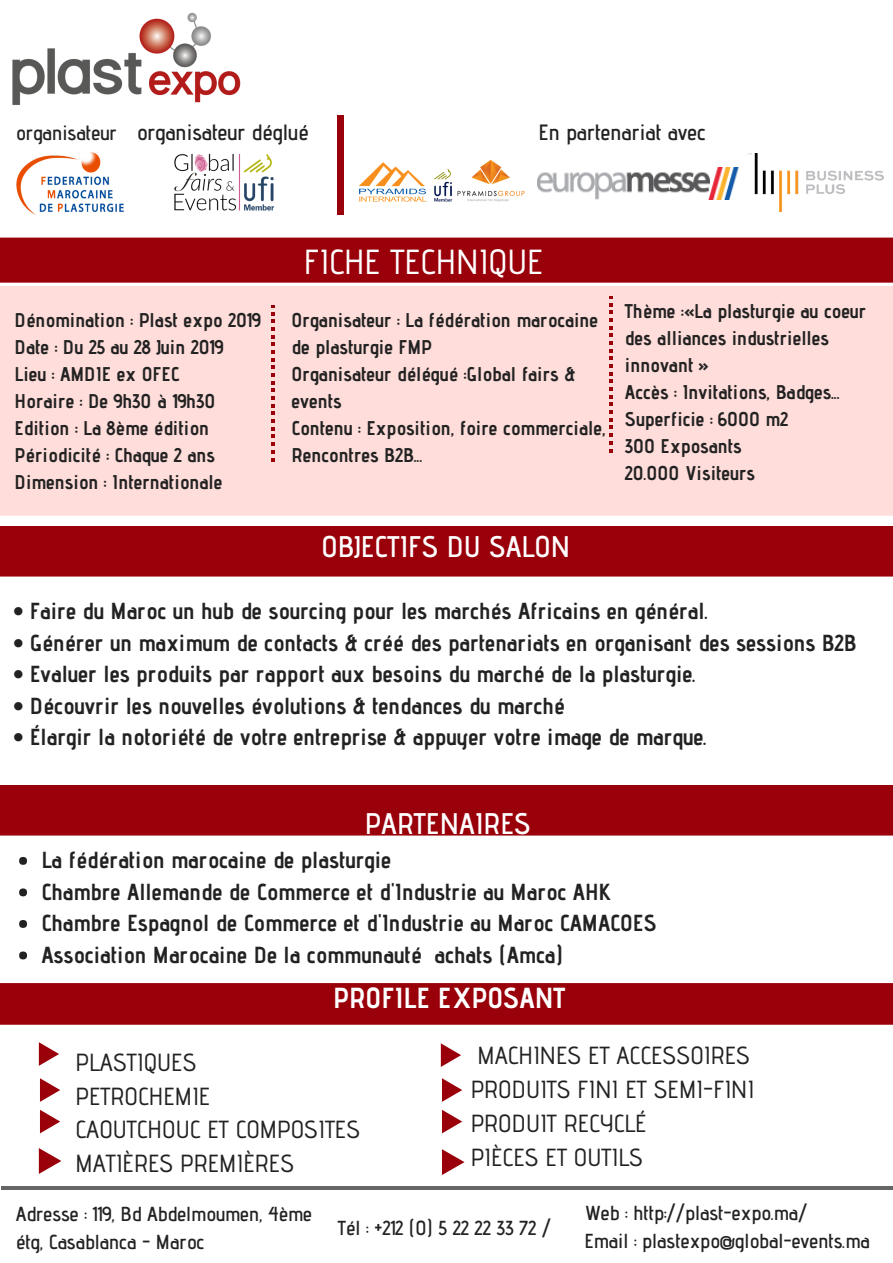
<style>
.page{position:relative;width:893px;height:1263px;background:#fff}
.page>*{position:absolute;margin:0;border:0;box-sizing:border-box;transform-origin:0 0}
.t1{font:500 34.8px "Advent Pro";color:#fff}
.t2{font:600 29.85px "Advent Pro";color:#fff}
.t3{font:700 28.95px "Advent Pro";color:#fff}
.t4{font:500 24.75px/33.8px "Advent Pro";color:#222}
.t5{font:700 23.25px/31.5px "Advent Pro";color:#222}
.t6{font:600 22.2px "Advent Pro";color:#222}
.t7{font:600 20.7px "Advent Pro";color:#222}
.t8{font:600 20.25px/28.2px "Advent Pro";color:#222}
.t9{font:700 19.8px/27px "Advent Pro";color:#222}
</style>
<div class="page">
<div style="left:0;top:238px;width:893px;height:45px;background:#990009"></div>
<div style="left:0;top:286px;width:893px;height:230px;background:#ffddda"></div>
<svg style="left:271px;top:305px;width:4px;height:156px"></svg>
<svg style="left:609px;top:296px;width:4px;height:156px"></svg>
<div style="left:19px;top:857px;width:8px;height:8px;background:#222;border-radius:50%"></div>
<div style="left:19px;top:888px;width:8px;height:8px;background:#222;border-radius:50%"></div>
<div style="left:19px;top:920px;width:8px;height:8px;background:#222;border-radius:50%"></div>
<div style="left:19px;top:951px;width:8px;height:8px;background:#222;border-radius:50%"></div>
<div style="left:0;top:526px;width:893px;height:50px;background:#990009"></div>
<div style="left:0;top:785px;width:893px;height:50px;background:#990009"></div>
<img style="left:16px;top:152px;width:108px;height:63px">
<img style="left:359px;top:159px;width:166px;height:43px">
<img style="left:174px;top:153px;width:100px;height:58px">
<hr style="left:1px;top:1187px;width:18px;height:3px;background:#666">
<hr style="left:18px;top:1187px;width:124px;height:3px;background:#666">
<hr style="left:141px;top:1187px;width:124px;height:3px;background:#666">
<hr style="left:265px;top:1187px;width:123px;height:3px;background:#666">
<hr style="left:388px;top:1187px;width:123px;height:3px;background:#666">
<hr style="left:511px;top:1187px;width:124px;height:3px;background:#666">
<hr style="left:634px;top:1187px;width:124px;height:3px;background:#666">
<hr style="left:758px;top:1187px;width:123px;height:3px;background:#666">
<svg style="left:881px;top:1187px;width:12px;height:3px"></svg>
<div style="left:0;top:983px;width:893px;height:42px;background:#990009"></div>
<img style="left:12px;top:12px;width:229px;height:93px">
<svg style="left:39px;top:1042px;width:20px;height:24px"></svg>
<svg style="left:40px;top:1078px;width:20px;height:24px"></svg>
<svg style="left:40px;top:1110px;width:20px;height:23px"></svg>
<svg style="left:441px;top:1043px;width:20px;height:24px"></svg>
<svg style="left:442px;top:1078px;width:20px;height:24px"></svg>
<svg style="left:442px;top:1110px;width:20px;height:23px"></svg>
<svg style="left:39px;top:1148px;width:22px;height:26px"></svg>
<svg style="left:442px;top:1149px;width:22px;height:26px"></svg>
<img style="left:537px;top:168px;width:202px;height:31px">
<img style="left:749px;top:153px;width:135px;height:59px">
<div style="left:337px;top:177px;width:7px;height:38px;background:#990009"></div>
<div style="left:337px;top:115px;width:7px;height:38px;background:#990009"></div>
<div style="left:337px;top:152px;width:7px;height:26px;background:#990009"></div>
<p class="t7" style="left:16px;top:120px;width:103px">organisateur</p>
<p class="t6" style="left:539px;top:118px;width:169px">En partenariat avec</p>
<p class="t6" style="left:137px;top:118px;width:173px">organisateur déglué</p>
<h1 class="t1" style="left:304px;top:240px;width:241px">FICHE TECHNIQUE</h1>
<p class="t9" style="left:15px;top:306px;width:248px">Dénomination : Plast expo 2019<br>Date : Du 25 au 28 Juin 2019<br>Lieu : AMDIE ex OFEC<br>Horaire : De 9h30 à 19h30<br>Edition : La 8ème édition<br>Périodicité : Chaque 2 ans<br>Dimension : Internationale</p>
<p class="t9" style="left:292px;top:306px;width:315px">Organisateur : La fédération marocaine de plasturgie FMP<br>Organisateur délégué :Global fairs &amp; events<br>Contenu : Exposition, foire commerciale,<br>Rencontres B2B...</p>
<p class="t9" style="left:625px;top:297px;width:243px">Thème :«La plasturgie au coeur des alliances industrielles innovant »<br>Accès : Invitations, Badges...<br>Superficie : 6000 m2<br>300 Exposants<br>20.000 Visiteurs</p>
<p class="t2" style="left:321px;top:529px;width:250px">OBJECTIFS DU SALON</p>
<p class="t5" style="left:12px;top:595px;width:697px">• Faire du Maroc un hub de sourcing pour les marchés Africains en général.</p>
<p class="t5" style="left:12px;top:627px;width:846px">• Générer un maximum de contacts &amp; créé des partenariats en organisant des sessions B2B</p>
<p class="t5" style="left:12px;top:658px;width:685px">• Evaluer les produits par rapport aux besoins du marché de la plasturgie.</p>
<p class="t5" style="left:12px;top:690px;width:554px">• Découvrir les nouvelles évolutions &amp; tendances du marché</p>
<p class="t5" style="left:12px;top:721px;width:696px">• Élargir la notoriété de votre entreprise &amp; appuyer votre image de marque.</p>
<p class="t2" style="left:365px;top:806px;width:167px">PARTENAIRES</p>
<p class="t5" style="left:41px;top:844px;width:617px">La fédération marocaine de plasturgie<br>Chambre Allemande de Commerce et d'Industrie au Maroc AHK Chambre Espagnol de Commerce et d'Industrie au Maroc CAMACOES Association Marocaine De la communauté achats (Amca)</p>
<p class="t3" style="left:333px;top:980px;width:233px">PROFILE EXPOSANT</p>
<p class="t4" style="left:76px;top:1045px;width:286px">PLASTIQUES<br>PETROCHEMIE<br>CAOUTCHOUC ET COMPOSITES<br>MATIÈRES PREMIÈRES</p>
<p class="t4" style="left:471px;top:1038px;width:285px">MACHINES ET ACCESSOIRES<br>PRODUITS FINI ET SEMI-FINI<br>PRODUIT RECYCLÉ<br>PIÈCES ET OUTILS</p>
<p class="t8" style="left:16px;top:1199px;width:298px">Adresse : 119, Bd Abdelmoumen, 4ème étg, Casablanca - Maroc</p>
<p class="t8" style="left:338px;top:1214px;width:215px">Tél : +212 (0) 5 22 22 33 72 /</p>
<p class="t8" style="left:584px;top:1198px;width:287px">Web : http://plast-expo.ma/<br>Email : plastexpo@global-events.ma</p>
</div>
